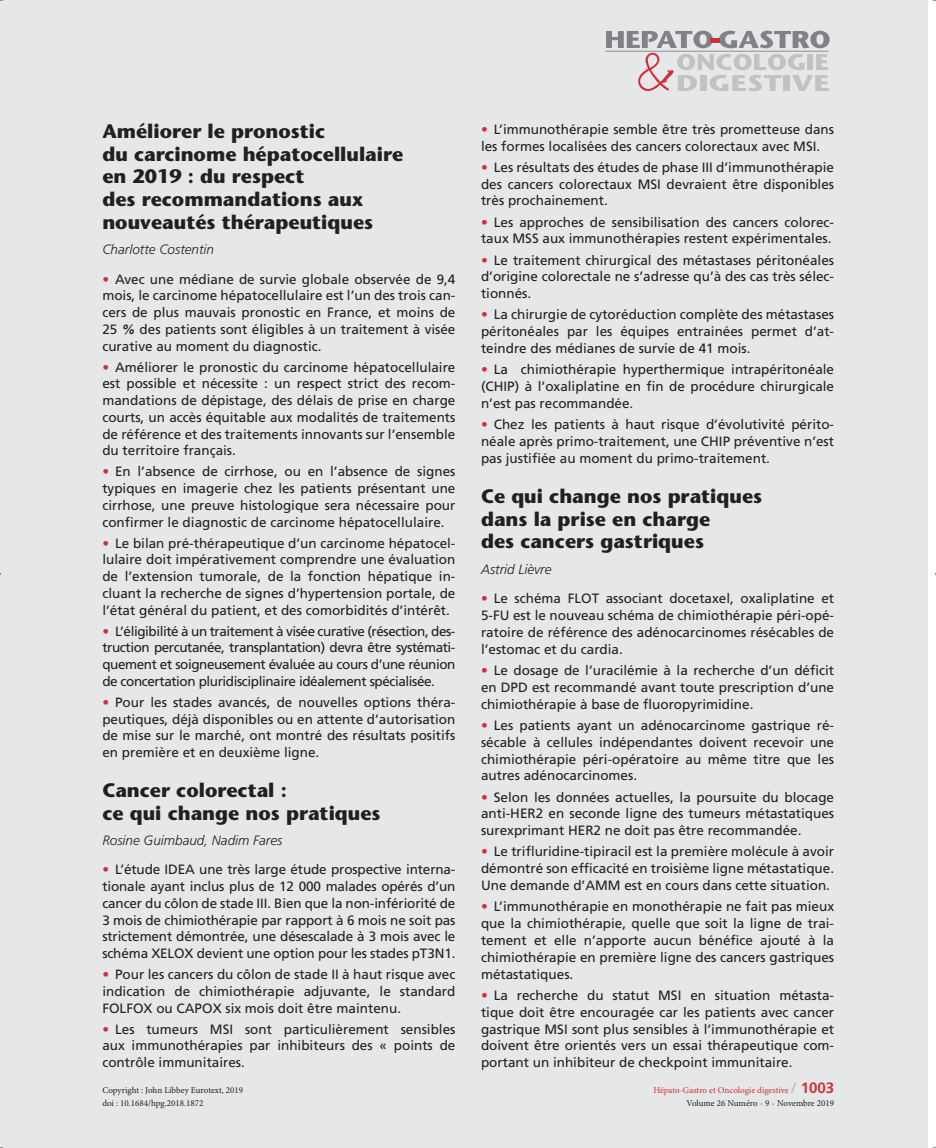
<style>
.page{position:relative;width:936px;height:1148px;background:#fff}
.page>*{position:absolute;margin:0;border:0;box-sizing:border-box;transform-origin:0 0}
.t1{font:700 19.5px/22.8px "Stone Sans";color:#231f20}
.t2{font:13.5px/16.8px "Frutiger";color:#231f20;text-align:justify}
.t3{font:italic 300 13.5px "Frutiger";color:#231f20}
.t4{font:9px "Minion Pro";color:#231f20}
.t5{font:9px "Minion Pro";color:#d23038}
.s1{color:#d23038}
.s2{font-weight:700;font-style:italic}
.s3{font-family:"Frutiger";font-weight:700;font-size:15px;color:#bcbdc0}
.s4{font-family:"Frutiger";font-weight:700;font-size:15px}
.s5{color:#bcbdc0}
</style>
<div class="page">
<div style="left:0;top:0;width:927px;height:1148px;background:#e6e7e9"></div>
<hr style="left:605px;top:51px;width:223px;height:1px;background:#8f9194">
<svg style="left:606px;top:31px;width:223px;height:60px"></svg>
<div style="left:711px;top:38px;width:9px;height:5px;background:#d23038"></div>
<h1 class="t1" style="left:102px;top:122px;width:302px">Améliorer le pronostic<br>du carcinome hépatocellulaire en 2019 : du respect<br>des recommandations aux nouveautés thérapeutiques</h1>
<p class="t3" style="left:102px;top:244px;width:113px">Charlotte Costentin</p>
<p class="t2" style="left:102px;top:272px;width:354px"><span class="s1">•</span> Avec une médiane de survie globale observée de 9,4 mois, le carcinome hépatocellulaire est l’un des trois can&shy;cers de plus mauvais pronostic en France, et moins de 25 <span class="s2">%</span> des patients sont éligibles à un traitement à visée curative au moment du diagnostic.</p>
<p class="t2" style="left:102px;top:360px;width:354px"><span class="s1">•</span> Améliorer le pronostic du carcinome hépatocellulaire est possible et nécessite : un respect strict des recom&shy;mandations de dépistage, des délais de prise en charge courts, un accès équitable aux modalités de traitements de référence et des traitements innovants sur l’ensemble du territoire français.</p>
<p class="t2" style="left:102px;top:464px;width:354px"><span class="s1">•</span> En l’absence de cirrhose, ou en l’absence de signes typiques en imagerie chez les patients présentant une cirrhose, une preuve histologique sera nécessaire pour confirmer le diagnostic de carcinome hépatocellulaire.</p>
<p class="t2" style="left:102px;top:536px;width:354px"><span class="s1">•</span> Le bilan pré-thérapeutique d’un carcinome hépatocel&shy;lulaire doit impérativement comprendre une évaluation de l’extension tumorale, de la fonction hépatique in&shy;cluant la recherche de signes d’hypertension portale, de l’état général du patient, et des comorbidités d’intérêt.</p>
<p class="t2" style="left:102px;top:624px;width:354px"><span class="s1">•</span> L’éligibilité à un traitement à visée curative (résection, des&shy;truction percutanée, transplantation) devra être systémati&shy;quement et soigneusement évaluée au cours d’une réunion de concertation pluridisciplinaire idéalement spécialisée.</p>
<p class="t2" style="left:102px;top:695px;width:354px"><span class="s1">•</span> Pour les stades avancés, de nouvelles options théra&shy;peutiques, déjà disponibles ou en attente d’autorisation de mise sur le marché, ont montré des résultats positifs en première et en deuxième ligne.</p>
<h1 class="t1" style="left:102px;top:781px;width:280px">Cancer colorectal :<br>ce qui change nos pratiques</h1>
<p class="t3" style="left:102px;top:835px;width:182px">Rosine Guimbaud, Nadim Fares</p>
<p class="t2" style="left:102px;top:862px;width:354px"><span class="s1">•</span> L’étude IDEA une très large étude prospective interna&shy;tionale ayant inclus plus de 12 000 malades opérés d’un cancer du côlon de stade III. Bien que la non-infériorité de 3 mois de chimiothérapie par rapport à 6 mois ne soit pas strictement démontrée, une désescalade à 3 mois avec le schéma XELOX devient une option pour les stades pT3N1.</p>
<p class="t2" style="left:102px;top:967px;width:354px"><span class="s1">•</span> Pour les cancers du côlon de stade II à haut risque avec indication de chimiothérapie adjuvante, le standard FOLFOX ou CAPOX six mois doit être maintenu.</p>
<p class="t2" style="left:102px;top:1022px;width:354px"><span class="s1">•</span> Les tumeurs MSI sont particulièrement sensibles aux immunothérapies par inhibiteurs des « points de contrôle immunitaires.</p>
<p class="t2" style="left:481px;top:122px;width:354px"><span class="s1">•</span> L’immunothérapie semble être très prometteuse dans les formes localisées des cancers colorectaux avec MSI.</p>
<p class="t2" style="left:481px;top:160px;width:354px"><span class="s1">•</span> Les résultats des études de phase III d’immunothérapie des cancers colorectaux MSI devraient être disponibles très prochainement.</p>
<p class="t2" style="left:481px;top:215px;width:354px"><span class="s1">•</span> Les approches de sensibilisation des cancers colorec&shy;taux MSS aux immunothérapies restent expérimentales.</p>
<p class="t2" style="left:481px;top:253px;width:354px"><span class="s1">•</span> Le traitement chirurgical des métastases péritonéales d’origine colorectale ne s’adresse qu’à des cas très sélec&shy;tionnés.</p>
<p class="t2" style="left:481px;top:307px;width:354px"><span class="s1">•</span> La chirurgie de cytoréduction complète des métastases péritonéales par les équipes entrainées permet d’at&shy;teindre des médianes de survie de 41 mois.</p>
<p class="t2" style="left:481px;top:362px;width:354px"><span class="s1">•</span> La chimiothérapie hyperthermique intrapéritonéale (CHIP) à l’oxaliplatine en fin de procédure chirurgicale n’est pas recommandée.</p>
<p class="t2" style="left:481px;top:417px;width:354px"><span class="s1">•</span> Chez les patients à haut risque d’évolutivité périto&shy;néale après primo-traitement, une CHIP préventive n’est pas justifiée au moment du primo-traitement.</p>
<h1 class="t1" style="left:481px;top:487px;width:283px">Ce qui change nos pratiques dans la prise en charge<br>des cancers gastriques</h1>
<p class="t3" style="left:481px;top:564px;width:72px">Astrid Lièvre</p>
<p class="t2" style="left:481px;top:591px;width:354px"><span class="s1">•</span> Le schéma FLOT associant docetaxel, oxaliplatine et 5-FU est le nouveau schéma de chimiothérapie péri-opé&shy;ratoire de référence des adénocarcinomes résécables de l’estomac et du cardia.</p>
<p class="t2" style="left:481px;top:663px;width:354px"><span class="s1">•</span> Le dosage de l’uracilémie à la recherche d’un déficit en DPD est recommandé avant toute prescription d’une chimiothérapie à base de fluoropyrimidine.</p>
<p class="t2" style="left:481px;top:718px;width:354px"><span class="s1">•</span> Les patients ayant un adénocarcinome gastrique ré&shy;sécable à cellules indépendantes doivent recevoir une chimiothérapie péri-opératoire au même titre que les autres adénocarcinomes.</p>
<p class="t2" style="left:481px;top:790px;width:354px"><span class="s1">•</span> Selon les données actuelles, la poursuite du blocage anti-HER2 en seconde ligne des tumeurs métastatiques surexprimant HER2 ne doit pas être recommandée.</p>
<p class="t2" style="left:481px;top:844px;width:354px"><span class="s1">•</span> Le trifluridine-tipiracil est la première molécule à avoir démontré son efficacité en troisième ligne métastatique.<br>Une demande d’AMM est en cours dans cette situation.</p>
<p class="t2" style="left:481px;top:899px;width:354px"><span class="s1">•</span> L’immunothérapie en monothérapie ne fait pas mieux que la chimiothérapie, quelle que soit la ligne de trai&shy;tement et elle n’apporte aucun bénéfice ajouté à la chimiothérapie en première ligne des cancers gastriques métastatiques.</p>
<p class="t2" style="left:481px;top:988px;width:354px"><span class="s1">•</span> La recherche du statut MSI en situation métasta&shy;tique doit être encouragée car les patients avec cancer gastrique MSI sont plus sensibles à l’immunothérapie et doivent être orientés vers un essai thérapeutique com&shy;portant un inhibiteur de checkpoint immunitaire.</p>
<p class="t4" style="left:102px;top:1086px;width:142px">Copyright : John Libbey Eurotext, 2019</p>
<p class="t5" style="left:653px;top:1086px;width:182px">Hépato-Gastro et Oncologie digestive <span class="s3">/</span> <span class="s4">1003</span></p>
<p class="t4" style="left:102px;top:1099px;width:102px">doi : 10.1684/hpg.2018.1872</p>
<p class="t4" style="left:686px;top:1099px;width:149px">Volume 26 Numéro <span class="s5">•</span> 9 <span class="s5">•</span> Novembre 2019</p>
</div>
